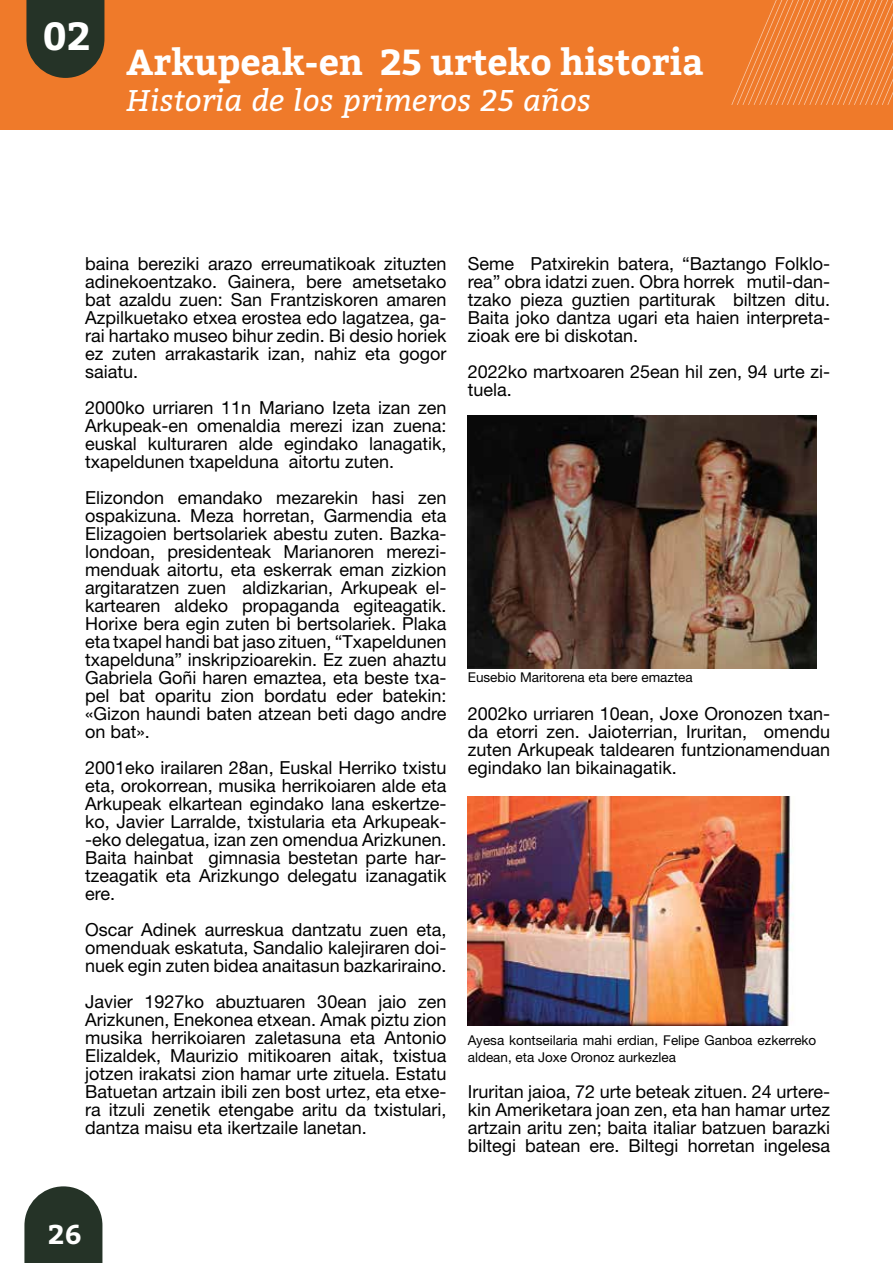
<style>
.page{position:relative;width:893px;height:1263px;background:#fff}
.page>*{position:absolute;margin:0;border:0;box-sizing:border-box;transform-origin:0 0}
.t1{font:700 39px "Bitter";color:#fff}
.t2{font:700 36px "Bitter";color:#fff}
.t3{font:italic 30px "Bitter";color:#fff}
.t4{font:700 27px "Bitter";color:#fff}
.t5{font:18px/18px "Helvetica Neue";color:#000;text-align:justify}
.t6{font:13.5px/16.5px "Helvetica Neue";color:#000}
</style>
<div class="page">
<div style="left:0;top:0;width:893px;height:130px;background:#ef7a2a"></div>
<svg style="left:26px;top:0;width:78px;height:78px"></svg>
<svg style="left:731px;top:0;width:162px;height:105px"></svg>
<svg style="left:24px;top:1186px;width:78px;height:77px"></svg>
<img style="left:468px;top:416px;width:348px;height:252px">
<img style="left:468px;top:797px;width:326px;height:228px">
<h1 class="t1" style="left:42px;top:13px;width:50px">02</h1>
<h2 class="t2" style="left:126px;top:40px;width:579px">Arkupeak-en 25 urteko historia</h2>
<h3 class="t3" style="left:126px;top:78px;width:467px">Historia de los primeros 25 años</h3>
<p class="t5" style="left:85px;top:254px;width:363px">baina bereziki arazo erreumatikoak zituzten adinekoentzako. Gainera, bere ametsetako bat azaldu zuen: San Frantziskoren amaren Azpilkuetako etxea erostea edo lagatzea, ga&shy;rai hartako museo bihur zedin. Bi desio horiek ez zuten arrakastarik izan, nahiz eta gogor saiatu.</p>
<p class="t5" style="left:85px;top:398px;width:363px">2000ko urriaren 11n Mariano Izeta izan zen Arkupeak-en omenaldia merezi izan zuena: euskal kulturaren alde egindako lanagatik, txapeldunen txapelduna aitortu zuten.</p>
<p class="t5" style="left:85px;top:488px;width:363px">Elizondon emandako mezarekin hasi zen ospakizuna. Meza horretan, Garmendia eta Elizagoien bertsolariek abestu zuten. Bazka&shy;londoan, presidenteak Marianoren merezi&shy;menduak aitortu, eta eskerrak eman zizkion argitaratzen zuen aldizkarian, Arkupeak el&shy;kartearen aldeko propaganda egiteagatik.<br>Horixe bera egin zuten bi bertsolariek. Plaka eta txapel handi bat jaso zituen, “Txapeldunen txapelduna” inskripzioarekin. Ez zuen ahaztu Gabriela Goñi haren emaztea, eta beste txa&shy;pel bat oparitu zion bordatu eder batekin: «Gizon haundi baten atzean beti dago andre on bat».</p>
<p class="t5" style="left:85px;top:758px;width:363px">2001eko irailaren 28an, Euskal Herriko txistu eta, orokorrean, musika herrikoiaren alde eta Arkupeak elkartean egindako lana eskertze&shy;ko, Javier Larralde, txistularia eta Arkupeak--eko delegatua, izan zen omendua Arizkunen.<br>Baita hainbat gimnasia bestetan parte har&shy;tzeagatik eta Arizkungo delegatu izanagatik ere.</p>
<p class="t5" style="left:85px;top:920px;width:363px">Oscar Adinek aurreskua dantzatu zuen eta, omenduak eskatuta, Sandalio kalejiraren doi&shy;nuek egin zuten bidea anaitasun bazkariraino.</p>
<p class="t5" style="left:85px;top:992px;width:363px">Javier 1927ko abuztuaren 30ean jaio zen Arizkunen, Enekonea etxean. Amak piztu zion musika herrikoiaren zaletasuna eta Antonio Elizaldek, Maurizio mitikoaren aitak, txistua jotzen irakatsi zion hamar urte zituela. Estatu Batuetan artzain ibili zen bost urtez, eta etxe&shy;ra itzuli zenetik etengabe aritu da txistulari, dantza maisu eta ikertzaile lanetan.</p>
<p class="t5" style="left:468px;top:254px;width:364px">Seme Patxirekin batera, “Baztango Folklo&shy;rea” obra idatzi zuen. Obra horrek mutil-dan&shy;tzako pieza guztien partiturak biltzen ditu.<br>Baita joko dantza ugari eta haien interpreta&shy;zioak ere bi diskotan.</p>
<p class="t5" style="left:468px;top:362px;width:364px">2022ko martxoaren 25ean hil zen, 94 urte zi&shy;tuela.</p>
<p class="t6" style="left:468px;top:668px;width:227px">Eusebio Maritorena eta bere emaztea</p>
<p class="t5" style="left:468px;top:704px;width:364px">2002ko urriaren 10ean, Joxe Oronozen txan&shy;da etorri zen. Jaioterrian, Iruritan, omendu zuten Arkupeak taldearen funtzionamenduan egindako lan bikainagatik.</p>
<p class="t6" style="left:468px;top:1032px;width:350px">Ayesa kontseilaria mahi erdian, Felipe Ganboa ezkerreko aldean, eta Joxe Oronoz aurkezlea</p>
<p class="t5" style="left:468px;top:1082px;width:364px">Iruritan jaioa, 72 urte beteak zituen. 24 urtere&shy;kin Ameriketara joan zen, eta han hamar urtez artzain aritu zen; baita italiar batzuen barazki biltegi batean ere. Biltegi horretan ingelesa</p>
<h3 class="t4" style="left:48px;top:1218px;width:35px">26</h3>
</div>
